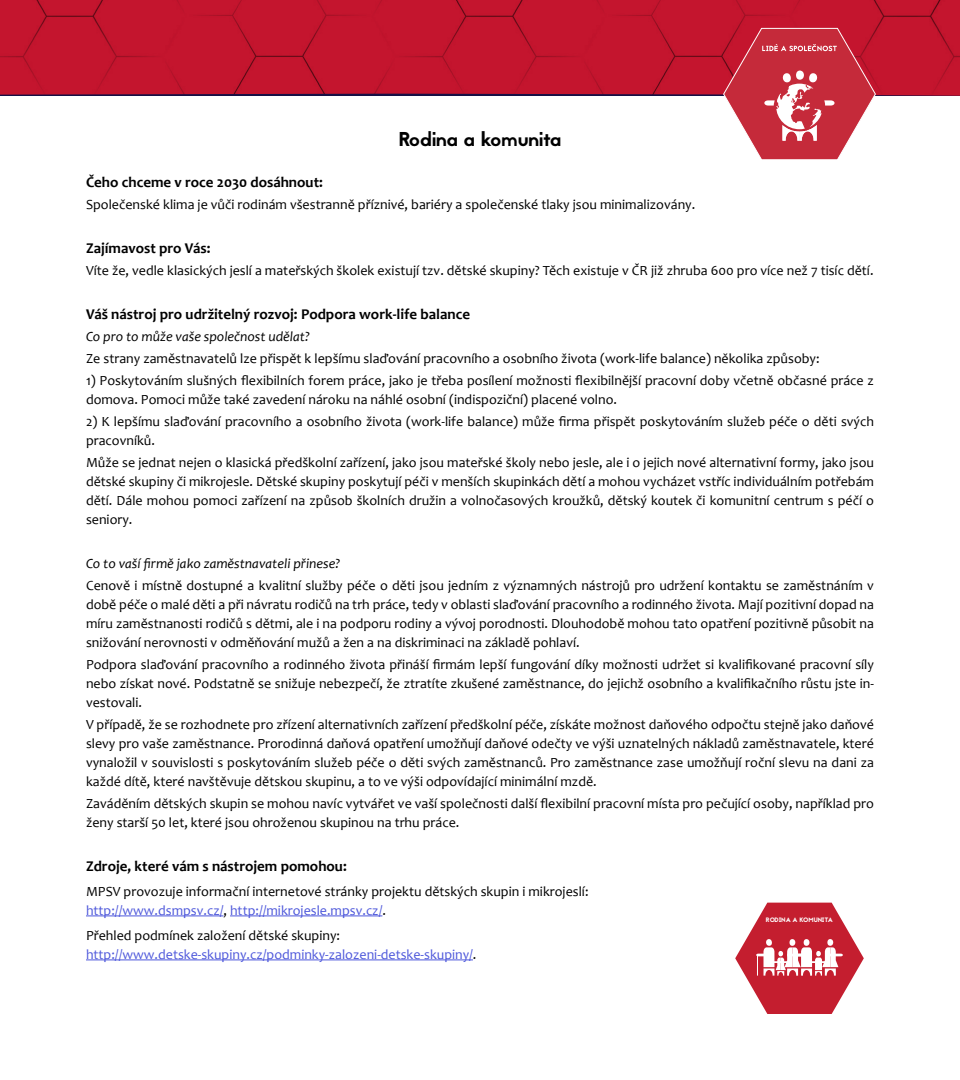
<style>
.page{position:relative;width:960px;height:1080px;background:#fff}
.page>*{position:absolute;margin:0;border:0;box-sizing:border-box;transform-origin:0 0}
.t1{font:20px "Jaapokki";color:#000}
.t2{font:700 15px "Candara";color:#000}
.t3{font:14px/19px "Candara";color:#000}
.t4{font:14px/19px "Candara";color:#4e58db}
.t5{font:italic 14px "Candara";color:#000}
.t6{font:6.4px "Jaapokki";color:#fff}
.s1{color:#4e58db}
.s2{color:#000}
</style>
<div class="page">
<div style="left:396px;top:0;width:185px;height:28px;background:#c4152e"></div>
<div style="left:0;top:0;width:162px;height:28px;background:#c4152e"></div>
<div style="left:815px;top:0;width:145px;height:28px;background:#c4152e"></div>
<div style="left:581px;top:0;width:234px;height:28px;background:#c4152e"></div>
<div style="left:162px;top:0;width:234px;height:28px;background:#c4152e"></div>
<hr style="left:86px;top:916px;width:137px;height:1px;background:#4e58db">
<hr style="left:230px;top:916px;width:152px;height:1px;background:#4e58db">
<hr style="left:86px;top:960px;width:387px;height:1px;background:#4e58db">
<svg style="left:735px;top:903px;width:129px;height:111px"></svg>
<svg style="left:0;top:28px;width:960px;height:132px"></svg>
<h1 class="t1" style="left:399px;top:125px;width:164px">Rodina a komunita</h1>
<p class="t2" style="left:86px;top:173px;width:238px">Čeho chceme v roce 2030 dosáhnout:</p>
<p class="t3" style="left:86px;top:195px;width:611px">Společenské klima je vůči rodinám všestranně příznivé, bariéry a společenské tlaky jsou minimalizovány.</p>
<p class="t2" style="left:86px;top:239px;width:126px">Zajímavost pro Vás:</p>
<p class="t3" style="left:86px;top:261px;width:789px">Víte že, vedle klasických jeslí a mateřských školek existují tzv. dětské skupiny? Těch existuje v ČR již zhruba 600 pro více než 7 tisíc dětí.</p>
<p class="t2" style="left:86px;top:305px;width:386px">Váš nástroj pro udržitelný rozvoj: Podpora work-life balance</p>
<p class="t5" style="left:86px;top:328px;width:226px">Co pro to může vaše společnost udělat?</p>
<p class="t3" style="left:86px;top:349px;width:735px">Ze strany zaměstnavatelů lze přispět k lepšímu slaďování pracovního a osobního života (work-life balance) několika způsoby:</p>
<p class="t3" style="left:86px;top:371px;width:790px">1) Poskytováním slušných flexibilních forem práce, jako je třeba posílení možnosti flexibilnější pracovní doby včetně občasné práce z domova. Pomoci může také zavedení nároku na náhlé osobní (indispoziční) placené volno.</p>
<p class="t3" style="left:86px;top:412px;width:790px">2) K lepšímu slaďování pracovního a osobního života (work-life balance) může firma přispět poskytováním služeb péče o děti svých pracovníků.</p>
<p class="t3" style="left:86px;top:453px;width:790px;text-align:justify">Může se jednat nejen o klasická předškolní zařízení, jako jsou mateřské školy nebo jesle, ale i o jejich nové alternativní formy, jako jsou dětské skupiny či mikrojesle. Dětské skupiny poskytují péči v menších skupinkách dětí a mohou vycházet vstříc individuálním potřebám dětí. Dále mohou pomoci zařízení na způsob školních družin a volnočasových kroužků, dětský koutek či komunitní centrum s péčí o seniory.</p>
<p class="t5" style="left:86px;top:555px;width:256px">Co to vaší firmě jako zaměstnavateli přinese?</p>
<p class="t3" style="left:86px;top:576px;width:790px;text-align:justify">Cenově i místně dostupné a kvalitní služby péče o děti jsou jedním z významných nástrojů pro udržení kontaktu se zaměstnáním v době péče o malé děti a při návratu rodičů na trh práce, tedy v oblasti slaďování pracovního a rodinného života. Mají pozitivní dopad na míru zaměstnanosti rodičů s dětmi, ale i na podporu rodiny a vývoj porodnosti. Dlouhodobě mohou tato opatření pozitivně působit na snižování nerovnosti v odměňování mužů a žen a na diskriminaci na základě pohlaví.</p>
<p class="t3" style="left:86px;top:655px;width:790px;text-align:justify">Podpora slaďování pracovního a rodinného života přináší firmám lepší fungování díky možnosti udržet si kvalifikované pracovní síly nebo získat nové. Podstatně se snižuje nebezpečí, že ztratíte zkušené zaměstnance, do jejichž osobního a kvalifikačního růstu jste in&shy;vestovali.</p>
<p class="t3" style="left:86px;top:715px;width:790px;text-align:justify">V případě, že se rozhodnete pro zřízení alternativních zařízení předškolní péče, získáte možnost daňového odpočtu stejně jako daňové slevy pro vaše zaměstnance. Prorodinná daňová opatření umožňují daňové odečty ve výši uznatelných nákladů zaměstnavatele, které vynaložil v souvislosti s poskytováním služeb péče o děti svých zaměstnanců. Pro zaměstnance zase umožňují roční slevu na dani za každé dítě, které navštěvuje dětskou skupinu, a to ve výši odpovídající minimální mzdě.</p>
<p class="t3" style="left:86px;top:794px;width:790px">Zaváděním dětských skupin se mohou navíc vytvářet ve vaší společnosti další flexibilní pracovní místa pro pečující osoby, například pro ženy starší 50 let, které jsou ohroženou skupinou na trhu práce.</p>
<p class="t2" style="left:86px;top:857px;width:262px">Zdroje, které vám s nástrojem pomohou:</p>
<p class="t3" style="left:86px;top:882px;width:504px">MPSV provozuje informační internetové stránky projektu dětských skupin i mikrojeslí: <span class="s1">http://www.dsmpsv.cz/</span>, <span class="s1">http://mikrojesle.mpsv.cz/</span>.</p>
<p class="t4" style="left:86px;top:926px;width:392px"><span class="s2">Přehled podmínek založení dětské skupiny: </span>http://www.detske-skupiny.cz/podminky-zalozeni-detske-skupiny/<span class="s2">.</span></p>
<p class="t6" style="left:766px;top:915px;width:69px">RODINA A KOMUNITA</p>
</div>
